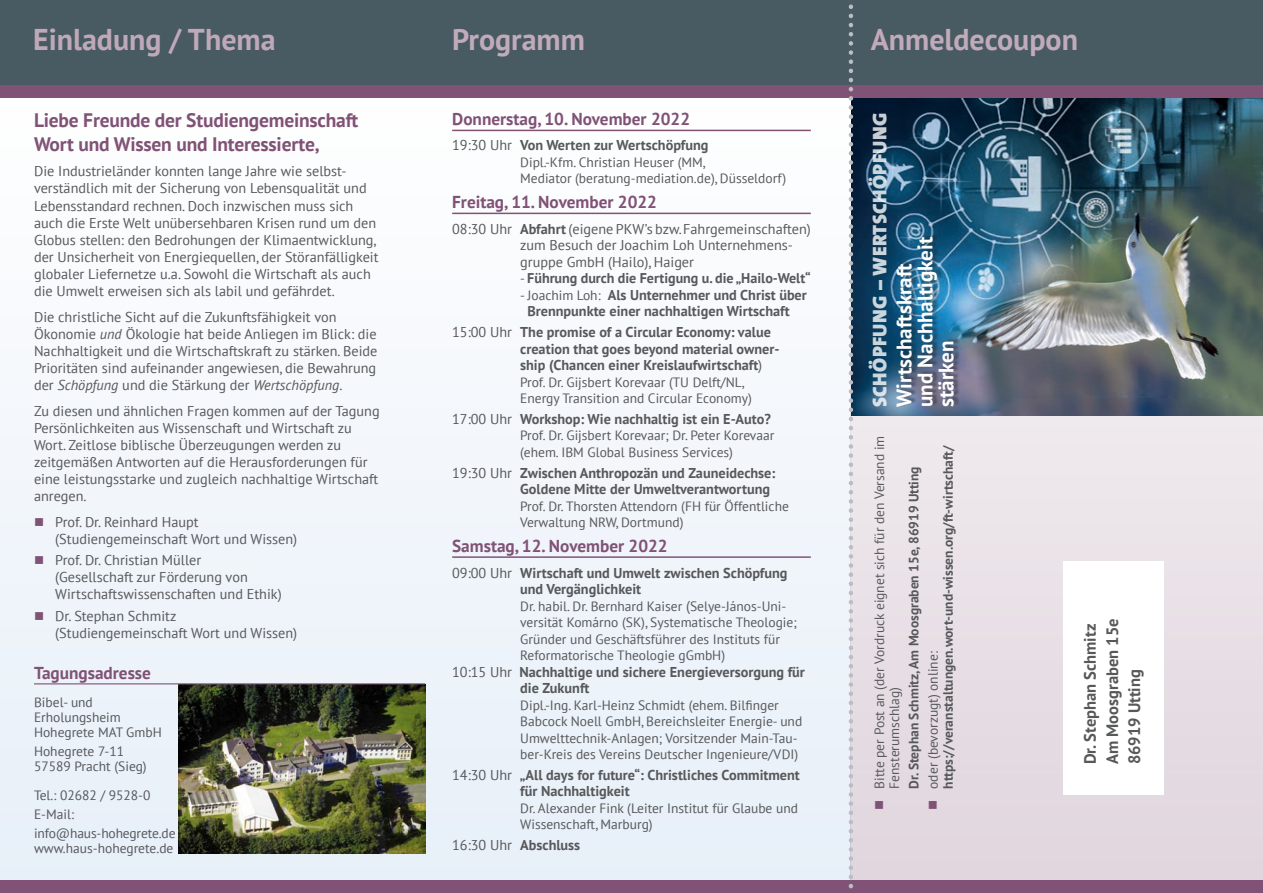
<style>
.page{position:relative;width:1263px;height:893px;background:#fff}
.page>*{position:absolute;margin:0;border:0;box-sizing:border-box;transform-origin:0 0}
.t1{font:700 30px "PT Sans";color:#c1aab9}
.t2{font:700 30px "PT Sans";color:#bfa8b7}
.t3{font:700 21px/21px "PT Sans";color:#fff}
.t4{font:900 19.95px "The Sans";letter-spacing:.02em;color:#fff}
.t5{font:700 19.5px/23.4px "PT Sans";letter-spacing:-.01em;color:#805276}
.t6{font:700 17.25px "PT Sans";color:#805276}
.t7{font:700 16.5px/22.2px "PT Sans";color:#57585a}
.t8{font:14.25px/17.1px "PT Sans";color:#57585a}
.t9{font:700 14.25px/16.5px "PT Sans";color:#57585a}
.t10{font:700 14.1px "PT Sans";color:#57585a}
.t11{font:13.5px/16.5px "PT Sans";color:#57585a}
.t12{font:700 13.5px/15px "PT Sans";color:#57585a}
.s1{font-style:italic}
.s2{color:#805276}
.s3{font-weight:400}
.s4{font-weight:700}
.s5{font-weight:400;font-size:13.5px}
.s6{font-size:14.25px}
</style>
<div class="page">
<div style="left:0;top:99px;width:850px;height:785px;background:#f3f7fb"></div>
<img style="left:179px;top:685px;width:246px;height:169px">
<div style="left:850px;top:98px;width:413px;height:785px;background:#e8dfe5"></div>
<img style="left:853px;top:98px;width:410px;height:318px">
<div style="left:0;top:0;width:1263px;height:85px;background:#485a62"></div>
<div style="left:0;top:85px;width:1263px;height:13px;background:#805276"></div>
<div style="left:0;top:880px;width:1263px;height:13px;background:#805276"></div>
<hr style="left:34px;top:683px;width:391px;height:1px;background:#805276">
<hr style="left:452px;top:130px;width:359px;height:1px;background:#805276">
<hr style="left:452px;top:213px;width:359px;height:1px;background:#805276">
<hr style="left:452px;top:556px;width:359px;height:2px;background:#805276">
<div style="left:897px;top:232px;width:63px;height:175px;background:#231f20;opacity:.5"></div>
<div style="left:1063px;top:561px;width:101px;height:233px;background:#fff"></div>
<svg style="left:849px;top:4px;width:4px;height:885px"></svg>
<h1 class="t2" style="left:33px;top:20px;width:244px">Einladung / Thema</h1>
<h1 class="t1" style="left:452px;top:20px;width:134px">Programm</h1>
<h1 class="t1" style="left:871px;top:20px;width:209px">Anmeldecoupon</h1>
<h3 class="t5" style="left:34px;top:108px;width:326px">Liebe Freunde der Studiengemeinschaft<br>Wort und Wissen und Interessierte,</h3>
<p class="t8" style="left:34px;top:162px;width:346px">Die Industrieländer konnten lange Jahre wie selbst&shy;verständlich mit der Sicherung von Lebensqualität und Lebensstandard rechnen. Doch inzwischen muss sich auch die Erste Welt unübersehbaren Krisen rund um den Globus stellen: den Bedrohungen der Klimaentwicklung, der Unsicherheit von Energiequellen, der Störanfälligkeit globaler Liefernetze u.a. Sowohl die Wirtschaft als auch die Umwelt erweisen sich als labil und gefährdet.</p>
<p class="t8" style="left:34px;top:308px;width:345px">Die christliche Sicht auf die Zukunftsfähigkeit von Ökonomie <span class="s1">und</span> Ökologie hat beide Anliegen im Blick: die Nachhaltigkeit und die Wirtschaftskraft zu stärken. Beide Prioritäten sind aufeinander angewiesen, die Bewahrung der <span class="s1">Schöpfung</span> und die Stärkung der <span class="s1">Wertschöpfung</span>.</p>
<p class="t8" style="left:34px;top:402px;width:347px">Zu diesen und ähnlichen Fragen kommen auf der Tagung Persönlichkeiten aus Wissenschaft und Wirtschaft zu Wort. Zeitlose biblische Überzeugungen werden zu zeitgemäßen Antworten auf die Herausforderungen für eine leistungsstarke und zugleich nachhaltige Wirtschaft anregen.</p>
<p class="t8" style="left:55px;top:513px;width:243px;text-indent:-21px"><span class="s2">■</span> Prof. Dr. Reinhard Haupt (Studiengemeinschaft Wort und Wissen)</p>
<p class="t8" style="left:55px;top:551px;width:228px;text-indent:-21px"><span class="s2">■</span> Prof. Dr. Christian Müller (Gesellschaft zur Förderung von<br>Wirtschaftswissenschaften und Ethik)</p>
<p class="t8" style="left:55px;top:607px;width:243px;text-indent:-21px"><span class="s2">■</span> Dr. Stephan Schmitz (Studiengemeinschaft Wort und Wissen)</p>
<p class="t6" style="left:34px;top:661px;width:118px">Tagungsadresse</p>
<p class="t11" style="left:34px;top:694px;width:129px;line-height:15px">Bibel- und<br>Erholungsheim<br>Hohegrete MAT GmbH</p>
<p class="t11" style="left:34px;top:743px;width:114px;line-height:15px">Hohegrete 7-11<br>57589 Pracht (Sieg)</p>
<p class="t11" style="left:34px;top:785px;width:143px;line-height:19.2px">Tel.: 02682 / 9528-0<br>E-Mail: info@haus-hohegrete.de</p>
<p class="t11" style="left:34px;top:840px;width:141px">www.haus-hohegrete.de</p>
<p class="t6" style="left:452px;top:108px;width:239px">Donnerstag, 10. November 2022</p>
<p class="t9" style="left:452px;top:137px;width:258px"><span class="s3">19:30 Uhr</span> Von Werten zur Wertschöpfung</p>
<p class="t11" style="left:520px;top:154px;width:267px">Dipl.-Kfm. Christian Heuser (MM,<br>Mediator (beratung-mediation.de), Düsseldorf)</p>
<p class="t6" style="left:452px;top:191px;width:206px">Freitag, 11. November 2022</p>
<p class="t8" style="left:520px;top:220px;width:292px;line-height:16.5px;text-indent:-68px">08:30 Uhr <span class="s4">Abfahrt</span> (eigene PKW’s bzw. Fahrgemeinschaften) zum Besuch der Joachim Loh Unternehmens&shy;gruppe GmbH (Hailo), Haiger</p>
<p class="t10" style="left:520px;top:269px;width:292px"><span class="s5">-</span> Führung durch die Fertigung u. die „Hailo-Welt“</p>
<p class="t9" style="left:527px;top:286px;width:281px;text-indent:-7px"><span class="s5">- Joachim Loh:</span> Als Unternehmer und Christ über<br>Brennpunkte einer nachhaltigen Wirtschaft</p>
<p class="t9" style="left:520px;top:324px;width:261px;text-indent:-68px"><span class="s3">15:00 Uhr</span> The promise of a Circular Economy: value creation that goes beyond material owner&shy;ship (Chancen einer Kreislaufwirtschaft<span class="s3">)</span></p>
<p class="t11" style="left:520px;top:373px;width:233px">Prof. Dr. Gijsbert Korevaar (TU Delft/NL,<br>Energy Transition and Circular Economy)</p>
<p class="t9" style="left:452px;top:410px;width:320px"><span class="s3">17:00 Uhr</span> Workshop: Wie nachhaltig ist ein E-Auto?</p>
<p class="t11" style="left:520px;top:427px;width:256px">Prof. Dr. Gijsbert Korevaar; Dr. Peter Korevaar (ehem. IBM Global Business Services)</p>
<p class="t9" style="left:520px;top:464px;width:257px;text-indent:-68px"><span class="s3">19:30 Uhr</span> Zwischen Anthropozän und Zauneidechse:<br>Goldene Mitte der Umweltverantwortung</p>
<p class="t11" style="left:520px;top:497px;width:270px">Prof. Dr. Thorsten Attendorn (FH für Öffentliche<br>Verwaltung NRW, Dortmund)</p>
<p class="t6" style="left:452px;top:535px;width:217px">Samstag, 12. November 2022</p>
<p class="t9" style="left:520px;top:564px;width:269px;text-indent:-68px"><span class="s3">09:00 Uhr</span> Wirtschaft und Umwelt zwischen Schöpfung und Vergänglichkeit</p>
<p class="t11" style="left:520px;top:597px;width:278px">Dr. habil. Dr. Bernhard Kaiser <span class="s6">(</span>Selye-János-Uni&shy;versität Komárno (SK), Systematische Theologie; Gründer und Geschäftsführer des Instituts für Reformatorische Theologie gGmbH)</p>
<p class="t9" style="left:520px;top:663px;width:286px;text-indent:-68px"><span class="s3">10:15 Uhr</span> Nachhaltige und sichere Energieversorgung für die Zukunft</p>
<p class="t11" style="left:520px;top:696px;width:284px">Dipl.-Ing. Karl-Heinz Schmidt (ehem. Bilfinger Babcock Noell GmbH, Bereichsleiter Energie- und Umwelttechnik-Anlagen; Vorsitzender Main-Tau&shy;ber-Kreis des Vereins Deutscher Ingenieure/VDI)</p>
<p class="t9" style="left:520px;top:766px;width:281px;text-indent:-68px"><span class="s3">14:30 Uhr</span> „All days for future“: Christliches Commitment für Nachhaltigkeit</p>
<p class="t11" style="left:520px;top:800px;width:279px">Dr. Alexander Fink (Leiter Institut für Glaube und<br>Wissenschaft, Marburg)</p>
<p class="t9" style="left:452px;top:837px;width:130px"><span class="s3">16:30 Uhr</span> Abschluss</p>
<h3 class="t4" style="left:863px;top:407px;width:296px;rotate:-90deg">SCHÖPFUNG – WERTSCHÖPFUNG</h3>
<h2 class="t3" style="left:893px;top:407px;width:172px;rotate:-90deg">Wirtschaftskraft und Nachhaltigkeit stärken</h2>
<p class="t11" style="left:872px;top:789px;width:355px;line-height:15px;text-indent:-21px;rotate:-90deg"><span class="s2">■</span> Bitte per Post an (der Vordruck eignet sich für den Versand im<br>Fensterumschlag)</p>
<p class="t12" style="left:925px;top:789px;width:345px;text-indent:-21px;rotate:-90deg"><span class="s2">■</span> <span class="s3">oder (bevorzugt) online: </span>https://veranstaltungen.wort-und-wissen.org/ft-wirtschaft/</p>
<p class="t12" style="left:906px;top:789px;width:324px;rotate:-90deg">Dr. Stephan Schmitz, Am Moosgraben 15e, 86919 Utting</p>
<p class="t7" style="left:1078px;top:764px;width:147px;rotate:-90deg">Dr. Stephan Schmitz<br>Am Moosgraben 15e<br>86919 Utting</p>
</div>
